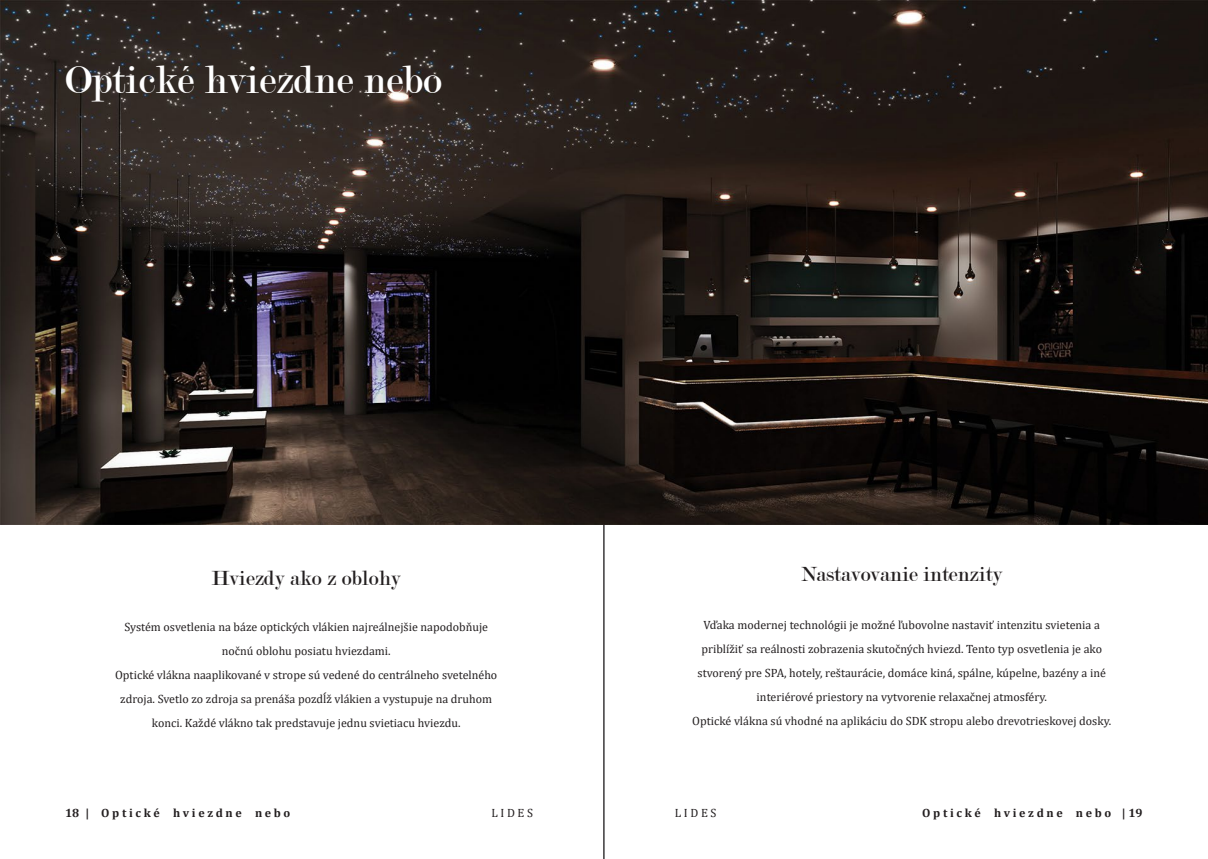
<style>
.page{position:relative;width:1208px;height:859px;background:#fff}
.page>*{position:absolute;margin:0;border:0;box-sizing:border-box;transform-origin:0 0}
.t1{font:42px "Modern";color:#fff}
.t2{font:22px "Modern";color:#231f20}
.t3{font:12px/24px "Cambria";color:#231f20;text-align:center}
.t4{font:700 12px "Cambria";color:#231f20}
</style>
<div class="page">
<hr style="left:604px;top:0;width:1px;height:859px;background:#6c6d70">
<hr style="left:603px;top:0;width:1px;height:859px;background:#231f20">
<img style="left:0;top:0;width:1208px;height:525px">
<p class="t1" style="left:65px;top:58px;width:378px">Optické hviezdne nebo</p>
<p class="t2" style="left:212px;top:567px;width:191px">Hviezdy ako z oblohy</p>
<p class="t3" style="left:124px;top:615px;width:365px">Systém osvetlenia na báze optických vlákien najreálnejšie napodobňuje nočnú oblohu posiatu hviezdami.</p>
<p class="t3" style="left:115px;top:663px;width:384px">Optické vlákna naaplikované v strope sú vedené do centrálneho svetelného zdroja. Svetlo zo zdroja sa prenáša pozdĺž vlákien a vystupuje na druhom konci. Každé vlákno tak predstavuje jednu svietiacu hviezdu.</p>
<p class="t2" style="left:801px;top:563px;width:203px">Nastavovanie intenzity</p>
<p class="t3" style="left:697px;top:613px;width:410px">Vďaka modernej technológii je možné ľubovolne nastaviť intenzitu svietenia a priblížiť sa reálnosti zobrazenia skutočných hviezd. Tento typ osvetlenia je ako stvorený pre SPA, hotely, reštaurácie, domáce kiná, spálne, kúpelne, bazény a iné interiérové priestory na vytvorenie relaxačnej atmosféry.</p>
<p class="t3" style="left:692px;top:709px;width:420px">Optické vlákna sú vhodné na aplikáciu do SDK stropu alebo drevotrieskovej dosky.</p>
<p class="t4" style="left:65px;top:805px;width:227px">18 | O p t i c k é h v i e z d n e n e b o</p>
<p class="t3" style="left:491px;top:801px;width:43px">L I D E S</p>
<p class="t3" style="left:675px;top:801px;width:43px">L I D E S</p>
<p class="t4" style="left:922px;top:805px;width:222px">O p t i c k é h v i e z d n e n e b o | 19</p>
</div>
